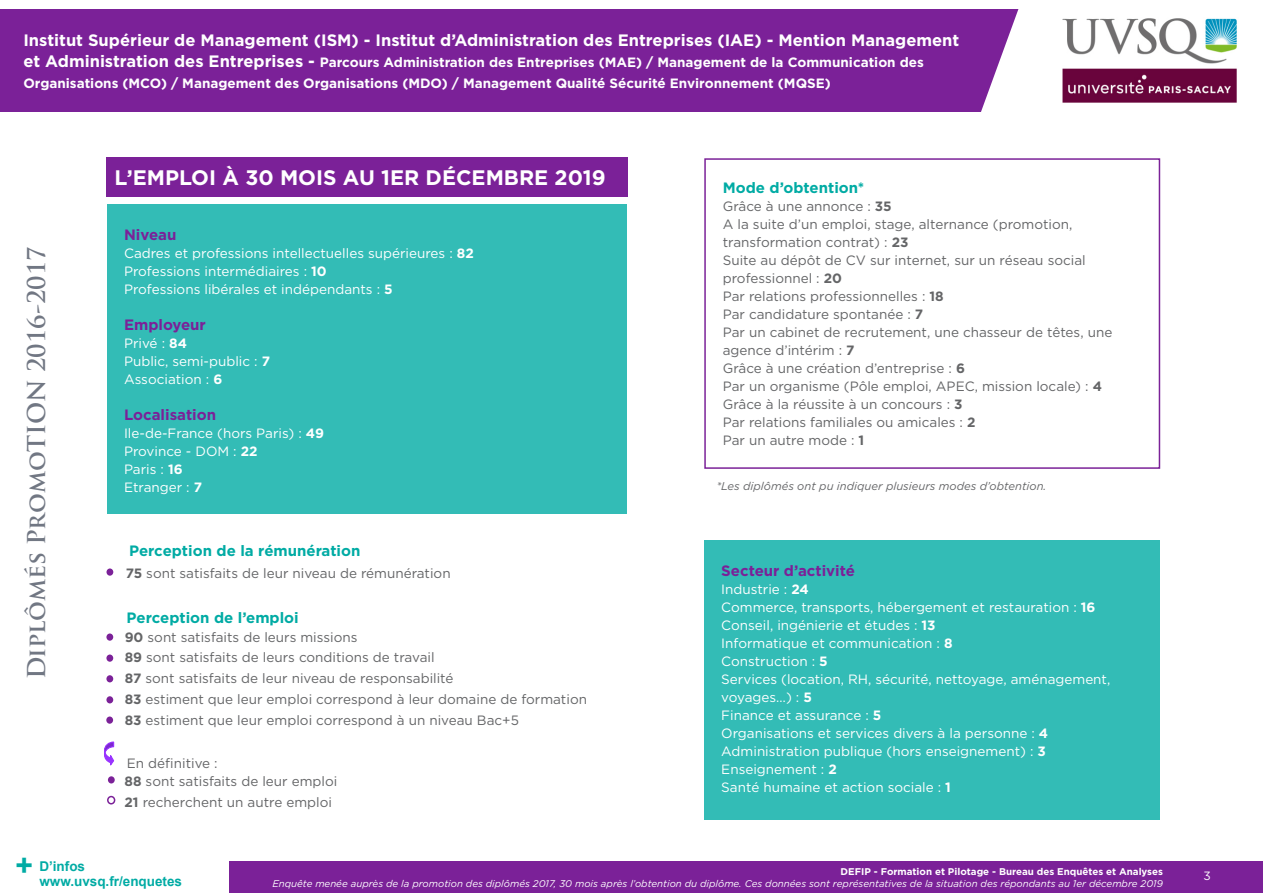
<style>
.page{position:relative;width:1263px;height:893px;background:#fff}
.page>*{position:absolute;margin:0;border:0;box-sizing:border-box;transform-origin:0 0}
.t1{font:700 30px "Arial";color:#00aba4}
.t2{font:700 24px "Trajan Pro";color:#717783}
.t3{font:700 21px "Gotham";color:#fff}
.t4{font:700 16.5px "Gotham";color:#fff}
.t5{font:700 15px "Gotham";color:#00aba4}
.t6{font:700 15px "Gotham";color:#7b2198}
.t7{font:13.5px/18px "Gotham";color:#646567}
.t8{font:13.5px/18px "Gotham";color:#fff}
.t9{font:700 13.5px/21px "Gotham";color:#fff}
.t10{font:700 13.5px/15px "Arial";color:#00aba4}
.t11{font:12px "Gotham";color:#fff}
.Légendes_graphiques{font:italic 11.25px "Gotham";color:#646567}
.t12{font:italic 9.75px "Gotham";color:#fff}
.t13{font:700 9.75px "Gotham";color:#fff}
.s1{font-size:16.5px}
.s2{font-weight:700}
</style>
<div class="page">
<div style="left:0;top:861px;width:1263px;height:32px;background:#7b2198"></div>
<div style="left:0;top:836px;width:229px;height:57px;background:#fff"></div>
<div style="left:0;top:10px;width:1023px;height:102px;background:#7b2198"></div>
<svg style="left:963px;top:9px;width:60px;height:103px"></svg>
<img style="left:1062px;top:18px;width:175px;height:85px">
<div style="left:106px;top:157px;width:522px;height:40px;background:#7b2198"></div>
<div style="left:106px;top:568px;width:7px;height:8px;background:#7b2198;border-radius:50%"></div>
<div style="left:704px;top:540px;width:456px;height:280px;background:#33bcb6"></div>
<div style="left:704px;top:158px;width:456px;height:311px;border:2px solid #7b2198"></div>
<div style="left:107px;top:205px;width:519px;height:309px;background:#33bcb6"></div>
<svg style="left:104px;top:741px;width:11px;height:25px"></svg>
<div style="left:106px;top:633px;width:7px;height:8px;background:#7b2198;border-radius:50%"></div>
<div style="left:106px;top:654px;width:7px;height:8px;background:#7b2198;border-radius:50%"></div>
<div style="left:106px;top:675px;width:7px;height:7px;background:#7b2198;border-radius:50%"></div>
<div style="left:106px;top:696px;width:7px;height:7px;background:#7b2198;border-radius:50%"></div>
<div style="left:106px;top:716px;width:7px;height:8px;background:#7b2198;border-radius:50%"></div>
<div style="left:108px;top:776px;width:7px;height:7px;background:#7b2198;border-radius:50%"></div>
<div style="left:107px;top:796px;width:8px;height:8px;border:2px solid #7b2198;border-radius:50%"></div>
<p class="t4" style="left:23px;top:29px;width:937px">Institut Supérieur de Management (ISM) - Institut d’Administration des Entreprises (IAE) - Mention Management</p>
<p class="t9" style="left:23px;top:52px;width:902px"><span class="s1">et Administration des Entreprises -</span> Parcours Administration des Entreprises (MAE) / Management de la Communication des<br>Organisations (MCO) / Management des Organisations (MDO) / Management Qualité Sécurité Environnement (MQSE)</p>
<h2 class="t2" style="left:22px;top:679px;width:434px;rotate:-90deg">Diplômés PromoTION 2016-2017</h2>
<p class="t3" style="left:115px;top:164px;width:493px">L’EMPLOI À 30 MOIS AU 1ER DÉCEMBRE 2019</p>
<p class="t6" style="left:124px;top:225px;width:54px">Niveau</p>
<p class="t8" style="left:124px;top:244px;width:351px">Cadres et professions intellectuelles supérieures : <span class="s2">82</span></p>
<p class="t8" style="left:124px;top:262px;width:204px">Professions intermédiaires : <span class="s2">10</span></p>
<p class="t8" style="left:124px;top:280px;width:270px">Professions libérales et indépendants : <span class="s2">5</span></p>
<p class="t6" style="left:124px;top:315px;width:83px">Employeur</p>
<p class="t8" style="left:124px;top:334px;width:64px">Privé : <span class="s2">84</span></p>
<p class="t8" style="left:124px;top:352px;width:148px">Public, semi-public : <span class="s2">7</span></p>
<p class="t8" style="left:124px;top:370px;width:100px">Association : <span class="s2">6</span></p>
<p class="t6" style="left:124px;top:405px;width:93px">Localisation</p>
<p class="t8" style="left:124px;top:424px;width:201px">Ile-de-France (hors Paris) : <span class="s2">49</span></p>
<p class="t8" style="left:124px;top:442px;width:135px">Province - DOM : <span class="s2">22</span></p>
<p class="t8" style="left:124px;top:460px;width:60px">Paris : <span class="s2">16</span></p>
<p class="t8" style="left:124px;top:478px;width:80px">Etranger : <span class="s2">7</span></p>
<p class="t5" style="left:129px;top:541px;width:233px">Perception de la rémunération</p>
<p class="t7" style="left:126px;top:564px;width:326px"><span class="s2">75</span> sont satisfaits de leur niveau de rémunération</p>
<p class="t5" style="left:127px;top:607px;width:174px">Perception de l’emploi</p>
<p class="t7" style="left:125px;top:628px;width:234px"><span class="s2">90</span> sont satisfaits de leurs missions</p>
<p class="t7" style="left:125px;top:648px;width:311px"><span class="s2">89</span> sont satisfaits de leurs conditions de travail</p>
<p class="t7" style="left:125px;top:669px;width:330px"><span class="s2">87</span> sont satisfaits de leur niveau de responsabilité</p>
<p class="t7" style="left:125px;top:690px;width:464px"><span class="s2">83</span> estiment que leur emploi correspond à leur domaine de formation</p>
<p class="t7" style="left:125px;top:711px;width:396px"><span class="s2">83</span> estiment que leur emploi correspond à un niveau Bac+5</p>
<p class="t7" style="left:127px;top:753px;width:92px">En définitive :</p>
<p class="t7" style="left:125px;top:772px;width:214px"><span class="s2">88</span> sont satisfaits de leur emploi</p>
<p class="t7" style="left:125px;top:793px;width:209px"><span class="s2">21</span> recherchent un autre emploi</p>
<p class="t5" style="left:723px;top:178px;width:143px">Mode d’obtention*</p>
<p class="t7" style="left:723px;top:197px;width:170px">Grâce à une annonce : <span class="s2">35</span></p>
<p class="t7" style="left:723px;top:215px;width:351px">A la suite d’un emploi, stage, alternance (promotion, transformation contrat) : <span class="s2">23</span></p>
<p class="t7" style="left:723px;top:251px;width:364px">Suite au dépôt de CV sur internet, sur un réseau social professionnel : <span class="s2">20</span></p>
<p class="t7" style="left:723px;top:287px;width:222px">Par relations professionnelles : <span class="s2">18</span></p>
<p class="t7" style="left:723px;top:305px;width:202px">Par candidature spontanée : <span class="s2">7</span></p>
<p class="t7" style="left:723px;top:323px;width:391px">Par un cabinet de recrutement, une chasseur de têtes, une agence d’intérim : <span class="s2">7</span></p>
<p class="t7" style="left:723px;top:359px;width:244px">Grâce à une création d’entreprise : <span class="s2">6</span></p>
<p class="t7" style="left:723px;top:377px;width:381px">Par un organisme (Pôle emploi, APEC, mission locale) : <span class="s2">4</span></p>
<p class="t7" style="left:723px;top:395px;width:241px">Grâce à la réussite à un concours : <span class="s2">3</span></p>
<p class="t7" style="left:723px;top:413px;width:254px">Par relations familiales ou amicales : <span class="s2">2</span></p>
<p class="t7" style="left:723px;top:431px;width:143px">Par un autre mode : <span class="s2">1</span></p>
<p class="Légendes_graphiques" style="left:716px;top:479px;width:332px">*Les diplômés ont pu indiquer plusieurs modes d’obtention.</p>
<p class="t6" style="left:721px;top:560px;width:135px">Secteur d’activité</p>
<p class="t8" style="left:721px;top:579px;width:89px">Industrie : <span class="s2">24</span></p>
<p class="t8" style="left:721px;top:597px;width:376px">Commerce, transports, hébergement et restauration : <span class="s2">16</span></p>
<p class="t8" style="left:721px;top:615px;width:216px">Conseil, ingénierie et études : <span class="s2">13</span></p>
<p class="t8" style="left:721px;top:633px;width:233px">Informatique et communication : <span class="s2">8</span></p>
<p class="t8" style="left:721px;top:651px;width:108px">Construction : <span class="s2">5</span></p>
<p class="t8" style="left:721px;top:669px;width:391px">Services (location, RH, sécurité, nettoyage, aménagement, voyages…) : <span class="s2">5</span></p>
<p class="t8" style="left:721px;top:705px;width:162px">Finance et assurance : <span class="s2">5</span></p>
<p class="t8" style="left:721px;top:723px;width:328px">Organisations et services divers à la personne : <span class="s2">4</span></p>
<p class="t8" style="left:721px;top:741px;width:326px">Administration publique (hors enseignement) : <span class="s2">3</span></p>
<p class="t8" style="left:721px;top:759px;width:117px">Enseignement : <span class="s2">2</span></p>
<p class="t8" style="left:721px;top:777px;width:231px">Santé humaine et action sociale : <span class="s2">1</span></p>
<h1 class="t1" style="left:15px;top:845px;width:19px">+</h1>
<p class="t10" style="left:39px;top:859px;width:144px">D’infos www.uvsq.fr/enquetes</p>
<p class="t13" style="left:841px;top:865px;width:324px">DEFIP - Formation et Pilotage - Bureau des Enquêtes et Analyses</p>
<p class="t12" style="left:272px;top:877px;width:892px">Enquête menée auprès de la promotion des diplômés 2017, 30 mois après l’obtention du diplôme. Ces données sont représentatives de la situation des répondants au 1er décembre 2019</p>
<p class="t11" style="left:1203px;top:868px;width:9px">3</p>
</div>
